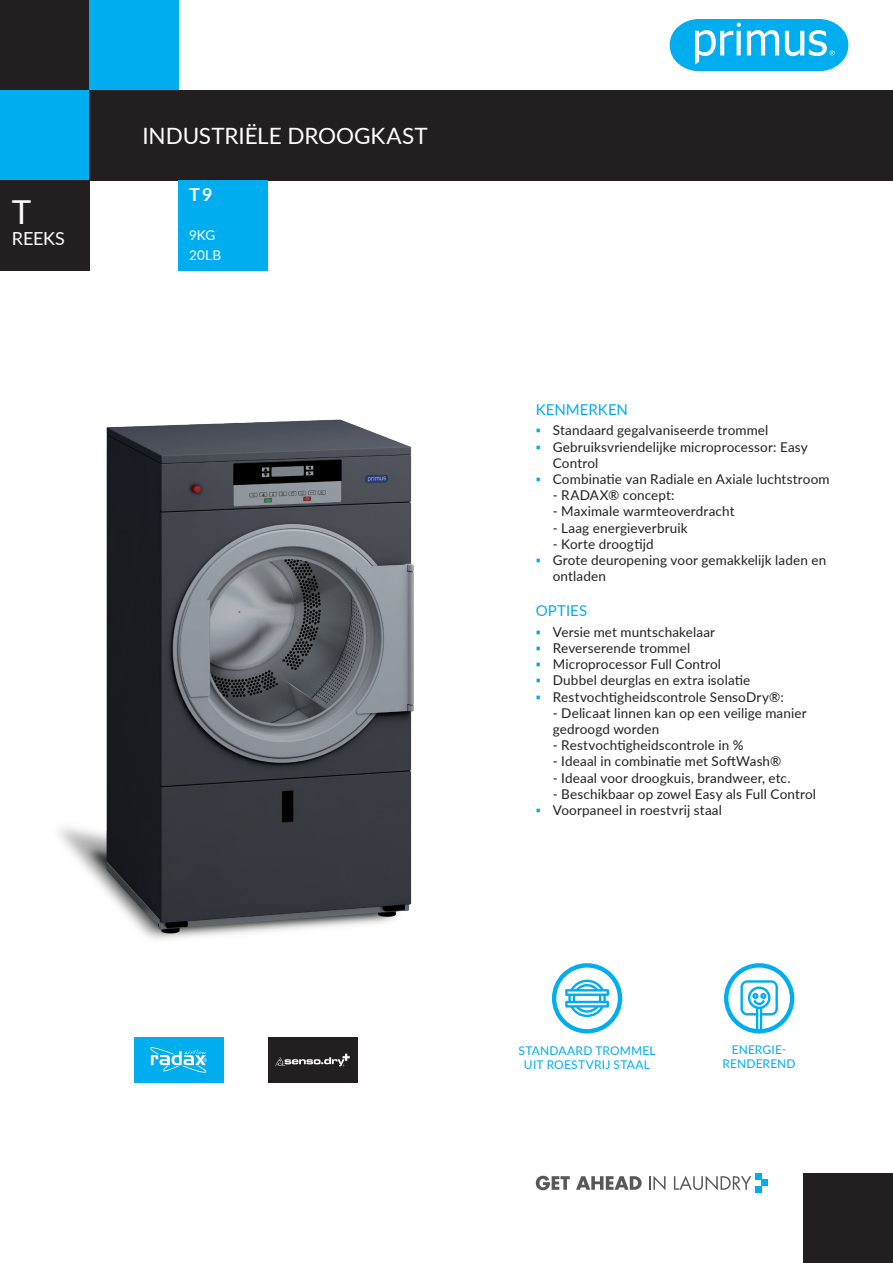
<style>
.page{position:relative;width:893px;height:1263px;background:#fff}
.page>*{position:absolute;margin:0;border:0;box-sizing:border-box;transform-origin:0 0}
.t1{font:33px "Lato";color:#fff}
.t2{font:22.5px "Lato";letter-spacing:-.005em;color:#fff}
.t3{font:18px "Lato";letter-spacing:-.01em;color:#fff}
.t4{font:700 18px "Lato";color:#fff}
.t5{font:15px "Lato";letter-spacing:.005em;color:#00aeef}
.t6{font:13.5px/16.2px "Lato";letter-spacing:.01em;color:#231f20}
.t7{font:13.5px/19.5px "Lato";letter-spacing:.005em;color:#fff}
.t8{font:12px/14.4px "Lato";letter-spacing:.015em;color:#00aeef;text-align:center}
.s1{color:#00aeef}
</style>
<div class="page">
<div style="left:0;top:90px;width:893px;height:90px;background:#231f20"></div>
<div style="left:0;top:90px;width:89px;height:90px;background:#00aeef"></div>
<div style="left:89px;top:0;width:89px;height:90px;background:#00aeef"></div>
<svg style="left:670px;top:19px;width:178px;height:52px"></svg>
<svg style="left:536px;top:1176px;width:34px;height:14px"></svg>
<svg style="left:576px;top:1176px;width:66px;height:14px"></svg>
<svg style="left:649px;top:1175px;width:16px;height:15px"></svg>
<div style="left:761px;top:1179px;width:7px;height:7px;background:#00aeef"></div>
<div style="left:755px;top:1186px;width:6px;height:7px;background:#00aeef"></div>
<svg style="left:674px;top:1173px;width:87px;height:17px"></svg>
<div style="left:804px;top:1173px;width:89px;height:90px;background:#231f20"></div>
<div style="left:0;top:0;width:89px;height:90px;background:#231f20"></div>
<div style="left:179px;top:180px;width:89px;height:90px;background:#00aeef"></div>
<img style="left:59px;top:419px;width:355px;height:520px">
<svg style="left:552px;top:963px;width:70px;height:70px"></svg>
<div style="left:134px;top:1037px;width:89px;height:45px;background:#00aeef"></div>
<svg style="left:150px;top:1047px;width:57px;height:26px"></svg>
<div style="left:268px;top:1037px;width:89px;height:45px;background:#231f20"></div>
<svg style="left:275px;top:1054px;width:75px;height:13px"></svg>
<svg style="left:724px;top:963px;width:70px;height:70px"></svg>
<div style="left:0;top:180px;width:89px;height:90px;background:#231f20"></div>
<h1 class="t1" style="left:12px;top:188px;width:21px">T</h1>
<h3 class="t3" style="left:12px;top:226px;width:55px">REEKS</h3>
<h2 class="t2" style="left:142px;top:120px;width:287px">INDUSTRIËLE DROOGKAST</h2>
<h3 class="t4" style="left:189px;top:181px;width:25px">T 9</h3>
<p class="t7" style="left:189px;top:225px;width:33px">9KG<br>20LB</p>
<p class="t5" style="left:536px;top:399px;width:94px">KENMERKEN</p>
<p class="t6" style="left:536px;top:422px;width:234px"><span class="s1">▪</span> Standaard gegalvaniseerde trommel</p>
<p class="t6" style="left:553px;top:438px;width:257px;text-indent:-17px"><span class="s1">▪</span> Gebruiksvriendelijke microprocessor: Easy<br>Control</p>
<p class="t6" style="left:536px;top:470px;width:295px"><span class="s1">▪</span> Combinatie van Radiale en Axiale luchtstroom</p>
<p class="t6" style="left:553px;top:487px;width:123px">- RADAX® concept:</p>
<p class="t6" style="left:553px;top:503px;width:183px">- Maximale warmteoverdracht</p>
<p class="t6" style="left:553px;top:519px;width:136px">- Laag energieverbruik</p>
<p class="t6" style="left:553px;top:535px;width:103px">- Korte droogtijd</p>
<p class="t6" style="left:553px;top:551px;width:275px;text-indent:-17px"><span class="s1">▪</span> Grote deuropening voor gemakkelijk laden en ontladen</p>
<p class="t5" style="left:536px;top:600px;width:53px">OPTIES</p>
<p class="t6" style="left:536px;top:623px;width:181px"><span class="s1">▪</span> Versie met muntschakelaar</p>
<p class="t6" style="left:536px;top:639px;width:156px"><span class="s1">▪</span> Reverserende trommel</p>
<p class="t6" style="left:536px;top:655px;width:187px"><span class="s1">▪</span> Microprocessor Full Control</p>
<p class="t6" style="left:536px;top:672px;width:216px"><span class="s1">▪</span> Dubbel deurglas en extra isolatie</p>
<p class="t6" style="left:536px;top:688px;width:250px"><span class="s1">▪</span> Restvochtigheidscontrole SensoDry®:</p>
<p class="t6" style="left:553px;top:704px;width:255px">- Delicaat linnen kan op een veilige manier gedroogd worden</p>
<p class="t6" style="left:553px;top:736px;width:192px">- Restvochtigheidscontrole in %</p>
<p class="t6" style="left:553px;top:753px;width:230px">- Ideaal in combinatie met SoftWash®</p>
<p class="t6" style="left:553px;top:769px;width:239px">- Ideaal voor droogkuis, brandweer, etc.</p>
<p class="t6" style="left:553px;top:785px;width:265px">- Beschikbaar op zowel Easy als Full Control</p>
<p class="t6" style="left:536px;top:801px;width:188px"><span class="s1">▪</span> Voorpaneel in roestvrij staal</p>
<p class="t8" style="left:518px;top:1042px;width:139px">STANDAARD TROMMEL<br>UIT ROESTVRIJ STAAL</p>
<p class="t8" style="left:722px;top:1042px;width:75px">ENERGIE-<br>RENDEREND</p>
</div>
